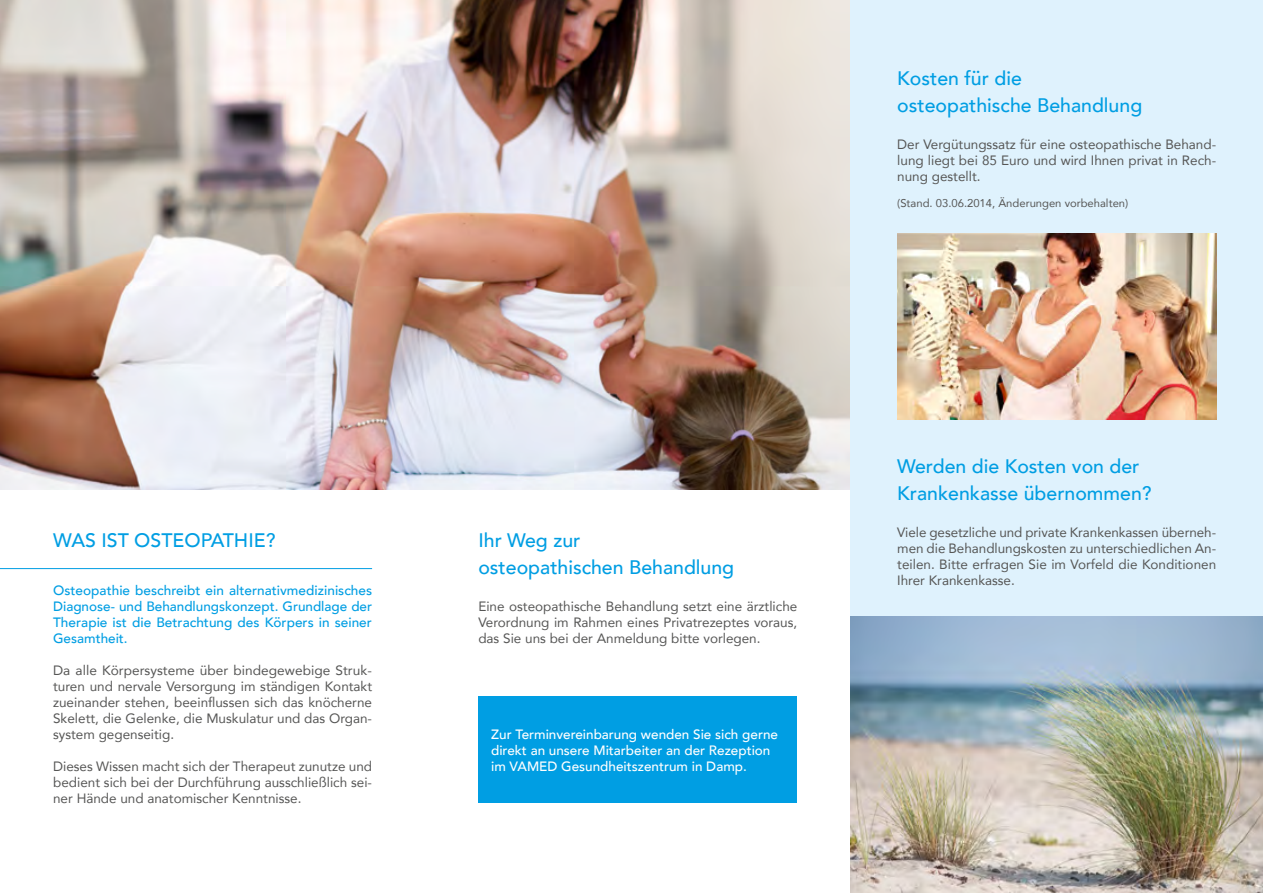
<style>
.page{position:relative;width:1263px;height:893px;background:#fff}
.page>*{position:absolute;margin:0;border:0;box-sizing:border-box;transform-origin:0 0}
.t1{font:500 19.5px/26.5px "Avenir";color:#009ee3}
.t2{font:13.5px/15.9px "Avenir";color:#565655;text-align:justify}
.t3{font:500 13.5px/15.9px "Avenir";color:#009ee3;text-align:justify}
.t4{font:500 13.5px/15.9px "Avenir";color:#fff}
.t5{font:11.25px "Avenir";color:#565655}
</style>
<div class="page">
<img style="left:0;top:0;width:850px;height:489px">
<div style="left:850px;top:0;width:413px;height:893px;background:#dff2fd"></div>
<hr style="left:0;top:568px;width:372px;height:1px;background:#009ee3">
<div style="left:478px;top:696px;width:319px;height:107px;background:#009ee3"></div>
<img style="left:897px;top:234px;width:319px;height:186px">
<img style="left:850px;top:617px;width:413px;height:276px">
<h1 class="t1" style="left:53px;top:526px;width:224px">WAS IST OSTEOPATHIE?</h1>
<p class="t3" style="left:53px;top:582px;width:320px">Osteopathie beschreibt ein alternativmedizinisches Diagnose- und Behandlungskonzept. Grundlage der Therapie ist die Betrachtung des Körpers in seiner Gesamtheit.</p>
<p class="t2" style="left:53px;top:662px;width:320px">Da alle Körpersysteme über bindegewebige Struk&shy;turen und nervale Versorgung im ständigen Kontakt zueinander stehen, beeinflussen sich das knöcherne Skelett, die Gelenke, die Muskulatur und das Organ&shy;system gegenseitig.</p>
<p class="t2" style="left:53px;top:758px;width:320px">Dieses Wissen macht sich der Therapeut zunutze und bedient sich bei der Durchführung ausschließlich sei&shy;ner Hände und anatomischer Kenntnisse.</p>
<h1 class="t1" style="left:478px;top:526px;width:257px">Ihr Weg zur<br>osteopathischen Behandlung</h1>
<p class="t2" style="left:478px;top:598px;width:320px">Eine osteopathische Behandlung setzt eine ärztliche Verordnung im Rahmen eines Privatrezeptes voraus, das Sie uns bei der Anmeldung bitte vorlegen.</p>
<p class="t4" style="left:491px;top:725px;width:288px">Zur Terminvereinbarung wenden Sie sich gerne direkt an unsere Mitarbeiter an der Rezeption im VAMED Gesundheitszentrum in Damp.</p>
<h1 class="t1" style="left:897px;top:64px;width:246px">Kosten für die osteopathische Behandlung</h1>
<p class="t2" style="left:897px;top:136px;width:320px">Der Vergütungssatz für eine osteopathische Behand&shy;lung liegt bei 85 Euro und wird Ihnen privat in Rech&shy;nung gestellt.</p>
<p class="t5" style="left:897px;top:194px;width:232px">(Stand. 03.06.2014, Änderungen vorbehalten)</p>
<h1 class="t1" style="left:897px;top:452px;width:256px">Werden die Kosten von der<br>Krankenkasse übernommen?</h1>
<p class="t2" style="left:897px;top:524px;width:320px">Viele gesetzliche und private Krankenkassen überneh&shy;men die Behandlungskosten zu unterschiedlichen An&shy;teilen. Bitte erfragen Sie im Vorfeld die Konditionen Ihrer Krankenkasse.</p>
</div>
